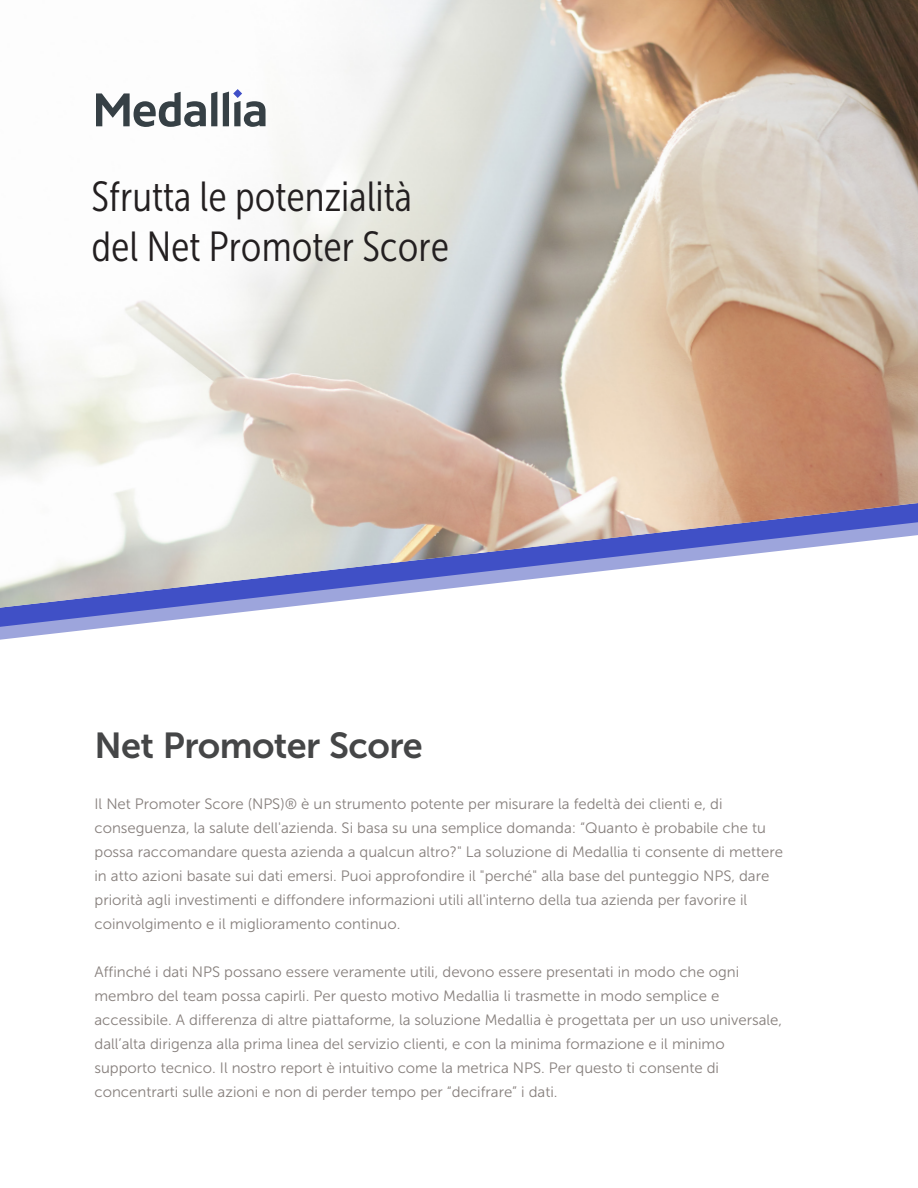
<style>
.page{position:relative;width:918px;height:1188px;background:#fff}
.page>*{position:absolute;margin:0;border:0;box-sizing:border-box;transform-origin:0 0}
.t1{font:42px/49.8px "Museo Sans Cond 300";color:#231f20}
.Fisrt_page_body{font:36px "Museo Sans 700";letter-spacing:-.015em;color:#454647}
.Fisrt_page_body-2{font:15px/24px "Museo Sans 300";color:#867f7c}
</style>
<div class="page">
<svg style="left:0;top:608px;width:277px;height:19px"></svg>
<img style="left:0;top:0;width:918px;height:608px">
<svg style="left:223px;top:89px;width:43px;height:38px"></svg>
<svg style="left:96px;top:92px;width:121px;height:35px"></svg>
<p class="t1" style="left:91px;top:172px;width:359px">Sfrutta le potenzialità del Net Promoter Score</p>
<p class="Fisrt_page_body" style="left:94px;top:726px;width:330px">Net Promoter Score</p>
<p class="Fisrt_page_body-2" style="left:94px;top:792px;width:690px">Il Net Promoter Score (NPS)® è un strumento potente per misurare la fedeltà dei clienti e, di conseguenza, la salute dell'azienda. Si basa su una semplice domanda: “Quanto è probabile che tu possa raccomandare questa azienda a qualcun altro?" La soluzione di Medallia ti consente di mettere in atto azioni basate sui dati emersi. Puoi approfondire il "perché" alla base del punteggio NPS, dare priorità agli investimenti e diffondere informazioni utili all'interno della tua azienda per favorire il coinvolgimento e il miglioramento continuo.</p>
<p class="Fisrt_page_body-2" style="left:94px;top:960px;width:689px">Affinché i dati NPS possano essere veramente utili, devono essere presentati in modo che ogni membro del team possa capirli. Per questo motivo Medallia li trasmette in modo semplice e accessibile. A differenza di altre piattaforme, la soluzione Medallia è progettata per un uso universale, dall’alta dirigenza alla prima linea del servizio clienti, e con la minima formazione e il minimo supporto tecnico. Il nostro report è intuitivo come la metrica NPS. Per questo ti consente di concentrarti sulle azioni e non di perder tempo per “decifrare” i dati.</p>
</div>
